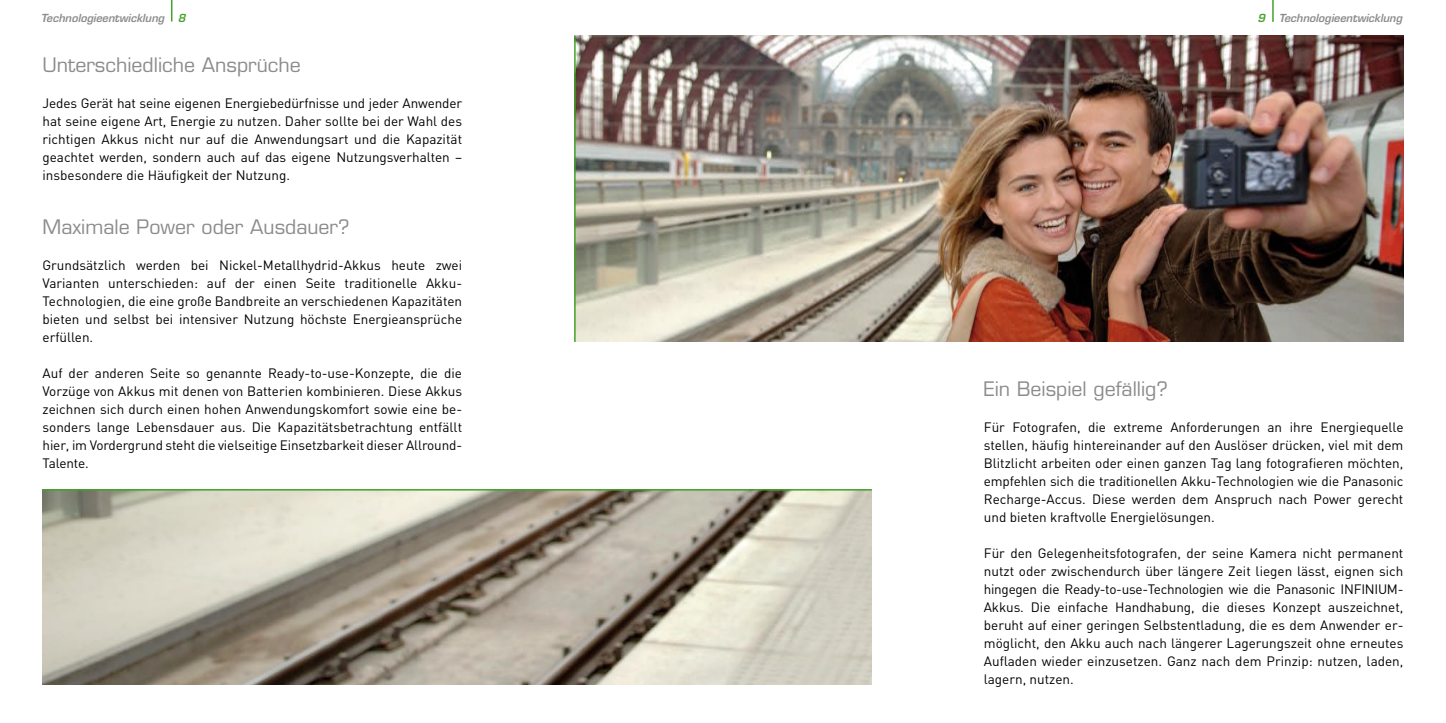
<style>
.page{position:relative;width:1446px;height:723px;background:#fff}
.page>*{position:absolute;margin:0;border:0;box-sizing:border-box;transform-origin:0 0}
.t1{font:19.5px "Eurostile";color:#8c8c8c}
.t2{font:13.5px/18px "DIN";color:#000;text-align:justify}
.t3{font:italic 600 10.8px "Eurostile";color:#8c8c8c}
.s1{color:#45a12b}
</style>
<div class="page">
<img style="left:43px;top:490px;width:829px;height:195px">
<svg style="left:1272px;top:0;width:1px;height:22px"></svg>
<svg style="left:171px;top:0;width:1px;height:22px"></svg>
<hr style="left:43px;top:489px;width:829px;height:1px;background:#45a12b">
<img style="left:576px;top:36px;width:827px;height:306px">
<hr style="left:574px;top:36px;width:2px;height:306px;background:#45a12b">
<p class="t3" style="left:41px;top:11px;width:146px">Technologieentwicklung <span class="s1">8</span></p>
<p class="t3" style="left:1257px;top:11px;width:146px"><span class="s1">9</span> Technologieentwicklung</p>
<h1 class="t1" style="left:43px;top:53px;width:260px">Unterschiedliche Ansprüche</h1>
<p class="t2" style="left:43px;top:94px;width:421px">Jedes Gerät hat seine eigenen Energiebedürfnisse und jeder Anwender hat seine eigene Art, Energie zu nutzen. Daher sollte bei der Wahl des richtigen Akkus nicht nur auf die Anwendungsart und die Kapazität geachtet werden, sondern auch auf das eigene Nutzungsverhalten – insbesondere die Häufigkeit der Nutzung.</p>
<h1 class="t1" style="left:43px;top:215px;width:309px">Maximale Power oder Ausdauer?</h1>
<p class="t2" style="left:43px;top:256px;width:421px">Grundsätzlich werden bei Nickel-Metallhydrid-Akkus heute zwei Varianten unterschieden: auf der einen Seite traditionelle Akku-Technologien, die eine große Bandbreite an verschiedenen Kapazitäten bieten und selbst bei intensiver Nutzung höchste Energieansprüche erfüllen.</p>
<p class="t2" style="left:43px;top:364px;width:421px">Auf der anderen Seite so genannte Ready-to-use-Konzepte, die die Vorzüge von Akkus mit denen von Batterien kombinieren. Diese Akkus zeichnen sich durch einen hohen Anwendungskomfort sowie eine be&shy;sonders lange Lebensdauer aus. Die Kapazitätsbetrachtung entfällt hier, im Vordergrund steht die vielseitige Einsetzbarkeit dieser Allround-Talente.</p>
<h1 class="t1" style="left:984px;top:377px;width:185px">Ein Beispiel gefällig?</h1>
<p class="t2" style="left:984px;top:418px;width:421px">Für Fotografen, die extreme Anforderungen an ihre Energiequelle stellen, häufig hintereinander auf den Auslöser drücken, viel mit dem Blitzlicht arbeiten oder einen ganzen Tag lang fotografieren möchten, empfehlen sich die traditionellen Akku-Technologien wie die Panasonic Recharge-Accus. Diese werden dem Anspruch nach Power gerecht und bieten kraftvolle Energielösungen.</p>
<p class="t2" style="left:984px;top:544px;width:421px">Für den Gelegenheitsfotografen, der seine Kamera nicht permanent nutzt oder zwischendurch über längere Zeit liegen lässt, eignen sich hingegen die Ready-to-use-Technologien wie die Panasonic INFINIUM-Akkus. Die einfache Handhabung, die dieses Konzept auszeichnet, beruht auf einer geringen Selbstentladung, die es dem Anwender er&shy;möglicht, den Akku auch nach längerer Lagerungszeit ohne erneutes Aufladen wieder einzusetzen. Ganz nach dem Prinzip: nutzen, laden, lagern, nutzen.</p>
</div>
